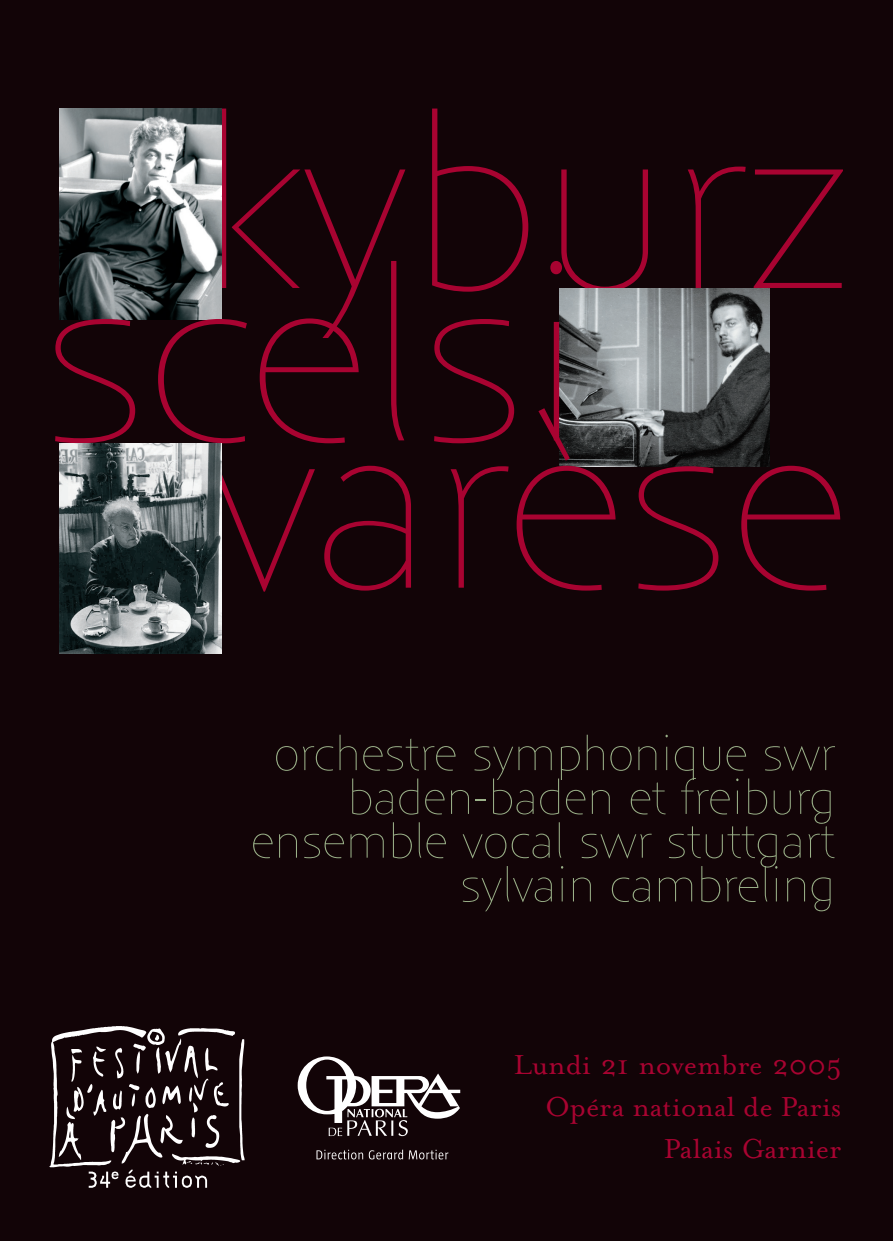
<style>
.page{position:relative;width:893px;height:1241px;background:#fff}
.page>*{position:absolute;margin:0;border:0;box-sizing:border-box;transform-origin:0 0}
.t1{font:100 266px "Anisette Petite";color:#a80331}
.t2{font:100 52.5px/43.8px "Anisette Petite";color:#9bb189;text-align:right}
.t3{font:31.5px/42px "Mrs Eaves Roman";color:#a80331;text-align:right}
</style>
<div class="page">
<div style="left:0;top:0;width:893px;height:1240px;background:#120407"></div>
<img style="left:559px;top:288px;width:210px;height:178px">
<img style="left:59px;top:109px;width:162px;height:210px">
<img style="left:50px;top:1026px;width:194px;height:161px">
<svg style="left:298px;top:1056px;width:162px;height:79px"></svg>
<svg style="left:316px;top:1149px;width:47px;height:10px"></svg>
<svg style="left:369px;top:1149px;width:34px;height:10px"></svg>
<svg style="left:409px;top:1149px;width:39px;height:10px"></svg>
<img style="left:59px;top:443px;width:162px;height:210px">
<h1 class="t1" style="left:197px;top:105px;width:656px">kyburz</h1>
<h1 class="t1" style="left:41px;top:257px;width:548px">scelsi</h1>
<h1 class="t1" style="left:211px;top:404px;width:639px">varèse</h1>
<p class="t2" style="left:251px;top:734px;width:586px">orchestre symphonique swr baden-baden et freiburg ensemble vocal swr stuttgart sylvain cambreling</p>
<p class="t3" style="left:514px;top:1046px;width:329px">Lundi 21 novembre 2005<br>Opéra national de Paris<br>Palais Garnier</p>
</div>
